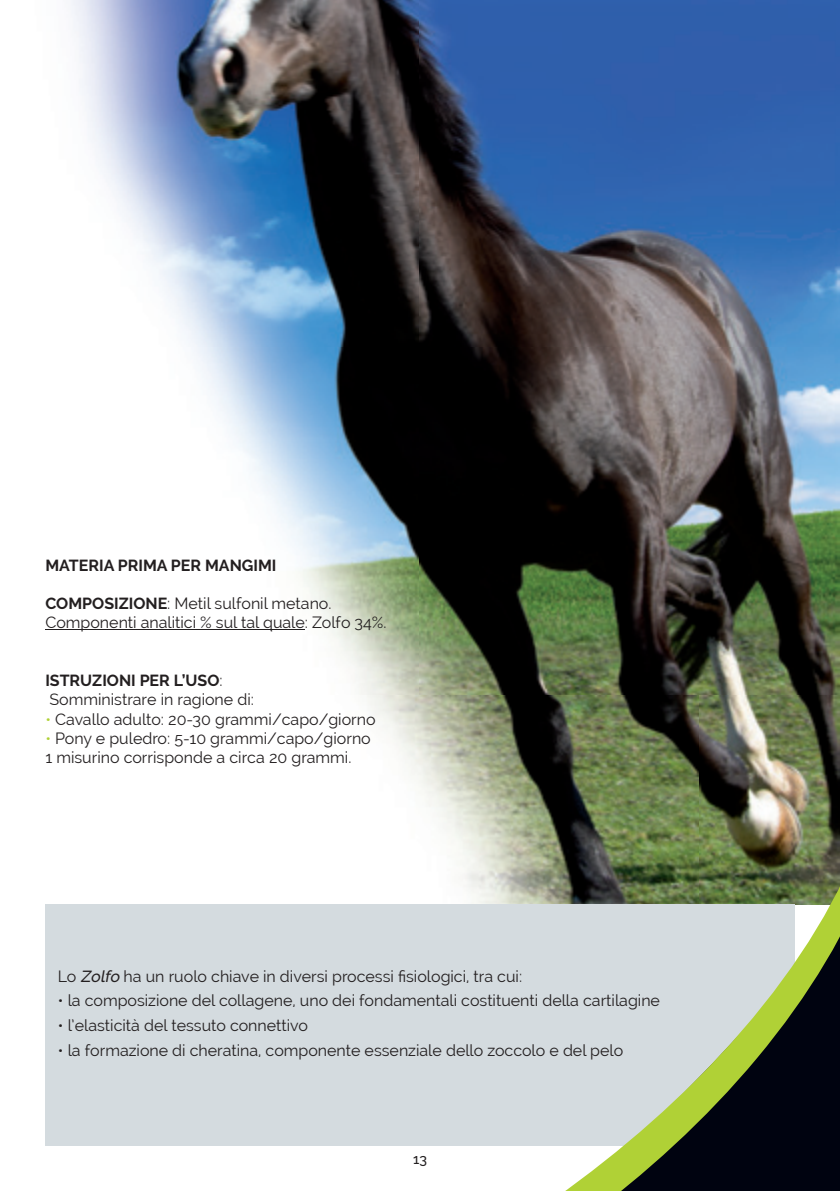
<style>
.page{position:relative;width:840px;height:1191px;background:#fff}
.page>*{position:absolute;margin:0;border:0;box-sizing:border-box;transform-origin:0 0}
.t1{font:16px/19.2px "Raleway";color:#231f20}
.t2{font:700 16px "Raleway";color:#231f20}
.t3{font:500 14px "Raleway";color:#231f20}
.s1{font-weight:700}
.s2{color:#b0d136}
.s3{font-weight:500;font-style:italic}
</style>
<div class="page">
<img style="left:71px;top:0;width:768px;height:680px">
<div style="left:45px;top:904px;width:749px;height:241px;background:#d4dbdf"></div>
<hr style="left:45px;top:629px;width:260px;height:1px;background:#231f20">
<svg style="left:272px;top:680px;width:567px;height:511px"></svg>
<p class="t2" style="left:45px;top:556px;width:232px">MATERIA PRIMA PER MANGIMI</p>
<p class="t1" style="left:45px;top:594px;width:342px"><span class="s1">COMPOSIZIONE</span>: Metil sulfonil metano.<br>Componenti analitici % sul tal quale: Zolfo 34%.</p>
<p class="t1" style="left:45px;top:671px;width:210px"><span class="s1">ISTRUZIONI PER L’USO</span>:<br>Somministrare in ragione di:</p>
<p class="t1" style="left:45px;top:709px;width:331px"><span class="s2">•</span> Cavallo adulto: 20-30 grammi/capo/giorno</p>
<p class="t1" style="left:45px;top:728px;width:327px"><span class="s2">•</span> Pony e puledro: 5-10 grammi/capo/giorno<br>1 misurino corrisponde a circa 20 grammi.</p>
<p class="t1" style="left:58px;top:966px;width:465px">Lo <span class="s3">Zolfo</span> ha un ruolo chiave in diversi processi fisiologici, tra cui:</p>
<p class="t1" style="left:58px;top:991px;width:603px">• la composizione del collagene, uno dei fondamentali costituenti della cartilagine</p>
<p class="t1" style="left:58px;top:1016px;width:251px">• l’elasticità del tessuto connettivo</p>
<p class="t1" style="left:58px;top:1041px;width:566px">• la formazione di cheratina, componente essenziale dello zoccolo e del pelo</p>
<p class="t3" style="left:413px;top:1151px;width:15px">13</p>
</div>
